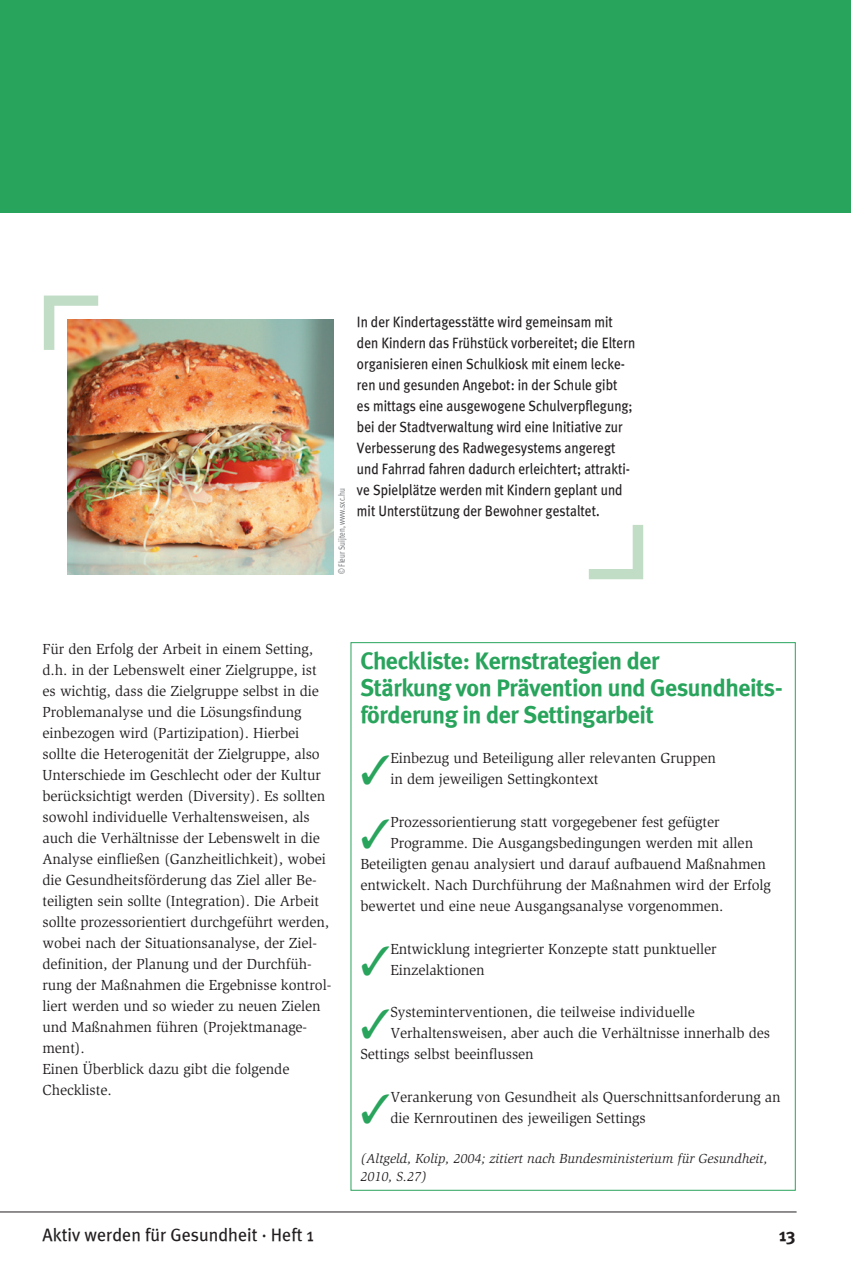
<style>
.page{position:relative;width:851px;height:1263px;background:#fff}
.page>*{position:absolute;margin:0;border:0;box-sizing:border-box;transform-origin:0 0}
.t1{font:700 24px/27px "Meta Plus";letter-spacing:-.02em;color:#29a45c}
.t2{font:18px "Meta Plus";color:#231f20}
.t3{font:700 18px "Meta Plus";color:#231f20}
.t4{font:15px/21px "Slimbach";letter-spacing:-.005em;color:#231f20}
.t5{font:15px/21px "Meta Plus";color:#231f20;scale:.9 1}
.t6{font:italic 13.5px/18px "Slimbach";color:#231f20}
.t7{font:9px "Meta Plus";color:#808285;scale:.8 1}
</style>
<div class="page">
<div style="left:0;top:0;width:850px;height:213px;background:#29a45c"></div>
<hr style="left:0;top:1211px;width:796px;height:1px;background:#231f20">
<svg style="left:44px;top:296px;width:54px;height:54px"></svg>
<svg style="left:589px;top:525px;width:54px;height:54px"></svg>
<div style="left:68px;top:319px;width:265px;height:261px;background:linear-gradient(to right,#fff,#fff)"></div>
<img style="left:68px;top:319px;width:265px;height:255px">
<p class="t7" style="left:336px;top:574px;width:109px;rotate:-90deg">© Fleur Suijten, www.sxc.hu</p>
<p class="t5" style="left:357px;top:311px;width:311px">In der Kindertagesstätte wird gemeinsam mit den Kindern das Frühstück vorbereitet; die Eltern organisieren einen Schulkiosk mit einem lecke&shy;ren und gesunden Angebot: in der Schule gibt<br>es mittags eine ausgewogene Schulverpflegung; bei der Stadtverwaltung wird eine Initiative zur Verbesserung des Radwegesystems angeregt und Fahrrad fahren dadurch erleichtert; attrakti&shy;ve Spielplätze werden mit Kindern geplant und mit Unterstützung der Bewohner gestaltet.</p>
<p class="t4" style="left:42px;top:639px;width:290px">Für den Erfolg der Arbeit in einem Setting, d.h. in der Lebenswelt einer Zielgruppe, ist es wichtig, dass die Zielgruppe selbst in die Problemanalyse und die Lösungsfindung einbezogen wird (Partizipation). Hierbei sollte die Heterogenität der Zielgruppe, also Unterschiede im Geschlecht oder der Kultur berücksichtigt werden (Diversity). Es sollten sowohl individuelle Verhaltensweisen, als auch die Verhältnisse der Lebenswelt in die Analyse einfließen (Ganzheitlichkeit), wobei die Gesundheitsförderung das Ziel aller Be&shy;teiligten sein sollte (Integration). Die Arbeit sollte prozessorientiert durchgeführt werden, wobei nach der Situationsanalyse, der Ziel&shy;definition, der Planung und der Durchfüh&shy;rung der Maßnahmen die Ergebnisse kontrol&shy;liert werden und so wieder zu neuen Zielen und Maßnahmen führen (Projektmanage&shy;ment).<br>Einen Überblick dazu gibt die folgende Checkliste.</p>
<h1 class="t1" style="left:360px;top:647px;width:424px">Checkliste: Kernstrategien der<br>Stärkung von Prävention und Gesundheits&shy;förderung in der Settingarbeit</h1>
<p class="t4" style="left:390px;top:748px;width:327px">Einbezug und Beteiligung aller relevanten Gruppen in dem jeweiligen Settingkontext</p>
<p class="t4" style="left:390px;top:811px;width:330px">Prozessorientierung statt vorgegebener fest gefügter</p>
<p class="t4" style="left:390px;top:832px;width:364px">Programme. Die Ausgangsbedingungen werden mit allen</p>
<p class="t4" style="left:360px;top:853px;width:407px">Beteiligten genau analysiert und darauf aufbauend Maßnahmen</p>
<p class="t4" style="left:360px;top:874px;width:412px">entwickelt. Nach Durchführung der Maßnahmen wird der Erfolg</p>
<p class="t4" style="left:360px;top:895px;width:365px">bewertet und eine neue Ausgangsanalyse vorgenommen.</p>
<p class="t4" style="left:390px;top:938px;width:327px">Entwicklung integrierter Konzepte statt punktueller<br>Einzelaktionen</p>
<p class="t4" style="left:390px;top:1002px;width:306px">Systeminterventionen, die teilweise individuelle</p>
<p class="t4" style="left:390px;top:1023px;width:381px">Verhaltensweisen, aber auch die Verhältnisse innerhalb des</p>
<p class="t4" style="left:360px;top:1044px;width:175px">Settings selbst beeinflussen</p>
<p class="t4" style="left:390px;top:1087px;width:392px">Verankerung von Gesundheit als Querschnittsanforderung an die Kernroutinen des jeweiligen Settings</p>
<p class="t6" style="left:360px;top:1149px;width:409px">(Altgeld, Kolip, 2004; zitiert nach Bundesministerium für Gesundheit,<br>2010, S.27)</p>
<p class="t2" style="left:43px;top:1225px;width:273px">Aktiv werden für Gesundheit · Heft 1</p>
<p class="t3" style="left:778px;top:1225px;width:18px">13</p>
</div>
